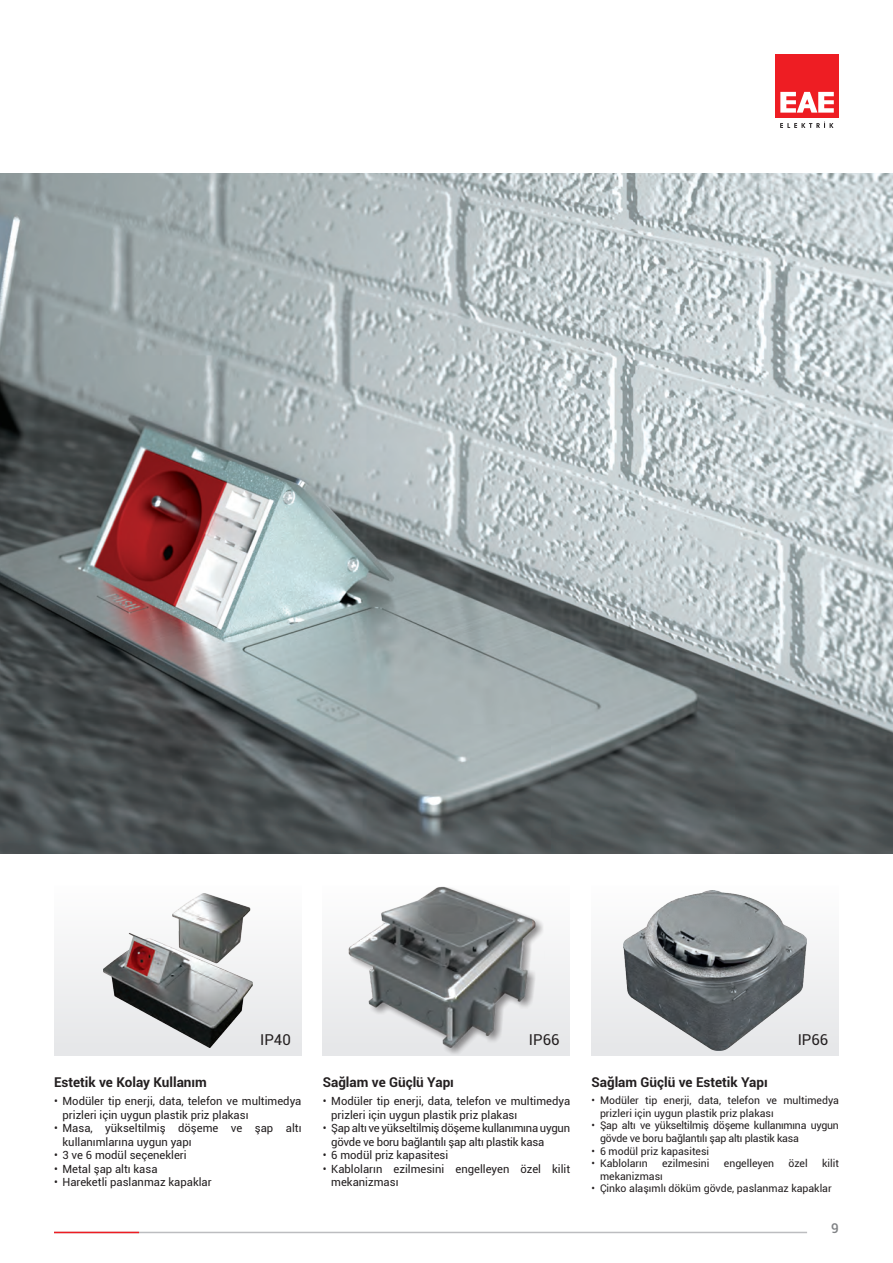
<style>
.page{position:relative;width:893px;height:1263px;background:#fff}
.page>*{position:absolute;margin:0;border:0;box-sizing:border-box;transform-origin:0 0}
.t1{font:15px "Roboto";color:#231f20}
.t2{font:700 13.5px "Roboto";color:#231f20}
.t3{font:500 13.5px "Roboto";color:#808285}
.t4{font:11.25px/13.5px "Roboto";color:#231f20}
.t5{font:11.25px/13.5px "Roboto";letter-spacing:-.02em;color:#231f20}
.t6{font:10.5px/12.6px "Roboto";color:#231f20}
.t7{font:10.5px/12.6px "Roboto";letter-spacing:-.02em;color:#231f20}
</style>
<div class="page">
<hr style="left:54px;top:1232px;width:753px;height:1px;background:#bcbdc0">
<hr style="left:54px;top:1232px;width:85px;height:1px;background:#ee1d23">
<div style="left:775px;top:54px;width:64px;height:64px;background:#ee1d23"></div>
<svg style="left:780px;top:92px;width:54px;height:21px"></svg>
<svg style="left:780px;top:122px;width:53px;height:6px"></svg>
<img style="left:0;top:173px;width:893px;height:681px">
<div style="left:54px;top:885px;width:247px;height:171px;background:#f1f2f3"></div>
<img style="left:103px;top:894px;width:149px;height:153px">
<div style="left:323px;top:885px;width:247px;height:171px;background:#f1f2f3"></div>
<img style="left:347px;top:885px;width:199px;height:171px">
<div style="left:591px;top:885px;width:248px;height:171px;background:#f1f2f3"></div>
<img style="left:623px;top:891px;width:184px;height:159px">
<p class="t1" style="left:260px;top:1029px;width:32px">IP40</p>
<p class="t2" style="left:54px;top:1073px;width:154px">Estetik ve Kolay Kullanım</p>
<p class="t4" style="left:63px;top:1094px;width:240px;text-indent:-9px">• Modüler tip enerji, data, telefon ve multimedya prizleri için uygun plastik priz plakası</p>
<p class="t4" style="left:63px;top:1121px;width:240px;text-indent:-9px">• Masa, yükseltilmiş döşeme ve şap altı kullanımlarına uygun yapı</p>
<p class="t4" style="left:54px;top:1148px;width:134px">• 3 ve 6 modül seçenekleri</p>
<p class="t4" style="left:54px;top:1161px;width:105px">• Metal şap altı kasa</p>
<p class="t4" style="left:54px;top:1175px;width:159px">• Hareketli paslanmaz kapaklar</p>
<p class="t1" style="left:529px;top:1029px;width:32px">IP66</p>
<p class="t1" style="left:798px;top:1029px;width:32px">IP66</p>
<p class="t2" style="left:591px;top:1073px;width:178px">Sağlam Güçlü ve Estetik Yapı</p>
<p class="t6" style="left:600px;top:1094px;width:240px;text-indent:-9px">• Modüler tip enerji, data, telefon ve multimedya prizleri için uygun plastik priz plakası</p>
<p class="t7" style="left:600px;top:1119px;width:240px;text-indent:-9px">• Şap altı ve yükseltilmiş döşeme kullanımına uygun gövde ve boru bağlantılı şap altı plastik kasa</p>
<p class="t6" style="left:591px;top:1144px;width:119px">• 6 modül priz kapasitesi</p>
<p class="t6" style="left:591px;top:1157px;width:58px">• Kabloların</p>
<p class="t6" style="left:662px;top:1157px;width:49px">ezilmesini</p>
<p class="t6" style="left:724px;top:1157px;width:52px">engelleyen</p>
<p class="t6" style="left:788px;top:1157px;width:21px">özel</p>
<p class="t6" style="left:822px;top:1157px;width:18px">kilit</p>
<p class="t6" style="left:600px;top:1169px;width:64px">mekanizması</p>
<p class="t6" style="left:591px;top:1182px;width:242px">• Çinko alaşımlı döküm gövde, paslanmaz kapaklar</p>
<p class="t2" style="left:323px;top:1073px;width:133px">Sağlam ve Güçlü Yapı</p>
<p class="t4" style="left:331px;top:1094px;width:240px;text-indent:-9px">• Modüler tip enerji, data, telefon ve multimedya prizleri için uygun plastik priz plakası</p>
<p class="t5" style="left:331px;top:1121px;width:240px;text-indent:-9px">• Şap altı ve yükseltilmiş döşeme kullanımına uygun gövde ve boru bağlantılı şap altı plastik kasa</p>
<p class="t4" style="left:323px;top:1148px;width:127px">• 6 modül priz kapasitesi</p>
<p class="t4" style="left:331px;top:1161px;width:240px;text-indent:-9px">• Kabloların ezilmesini engelleyen özel kilit mekanizması</p>
<p class="t3" style="left:831px;top:1219px;width:9px">9</p>
</div>
